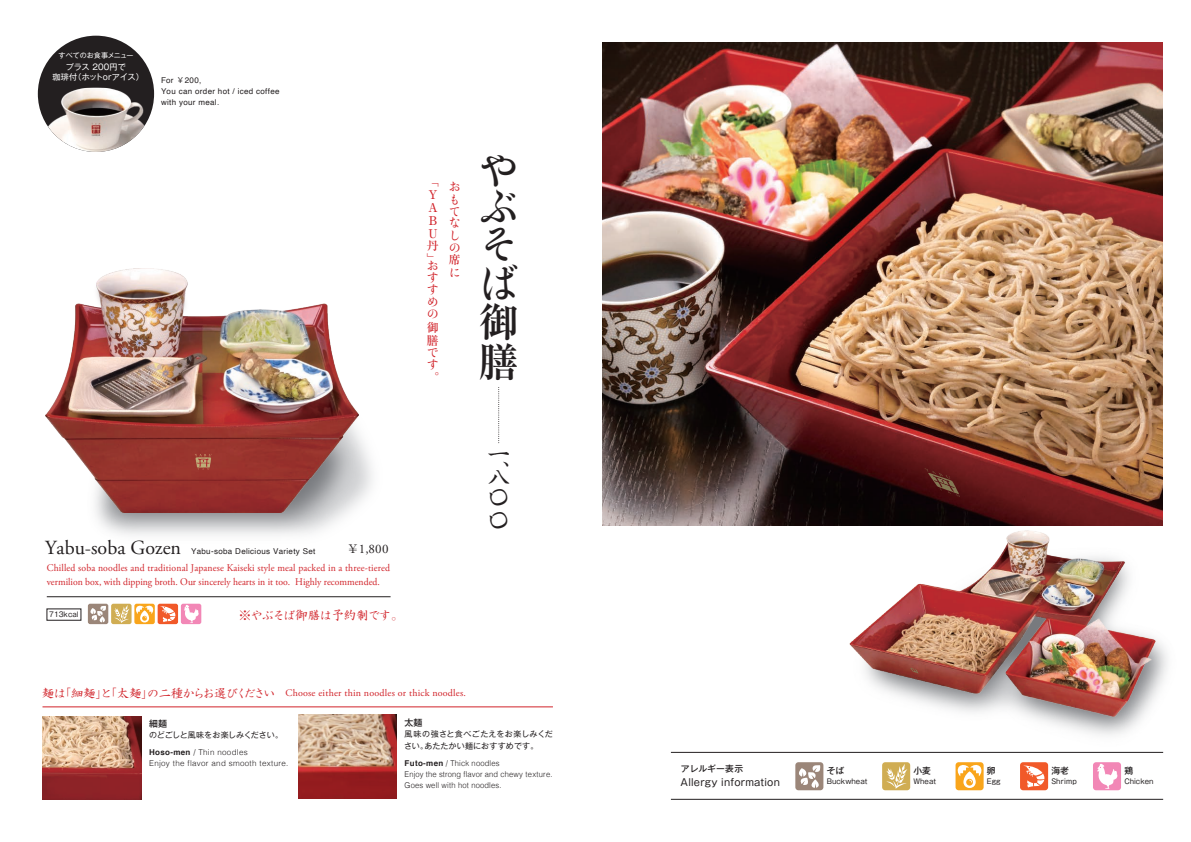
<style>
.page{position:relative;width:1191px;height:842px;background:#fff}
.page>*{position:absolute;margin:0;border:0;box-sizing:border-box;transform-origin:0 0}
.t1{font:40px/37.7px "Yutuki 36 PK Std W5";color:#231f20;text-align:justify}
.t2{font:700 40px/40px "Ryumin Pro";color:#231f20}
.t3{font:22px/21px "Sei Kai CB1 Pr 5";color:#231f20}
.t4{font:20px "Adobe Garamond Pro";color:#231f20}
.t5{font:13px "Adobe Garamond Pro";color:#231f20}
.t6{font:300 12.5px "Ro NK Sei Kai Std";letter-spacing:-.065em;color:#d1232a}
.t7{font:12px/12.1px "Yutuki 36 PK Std W4";color:#d1232a}
.t8{font:500 12px/13px "Ryumin Pro";color:#d1232a}
.t9{font:12px "Hira Min Pro W3";color:#d1232a}
.t10{font:10.2px/14px "Adobe Garamond Pro";letter-spacing:.015em;color:#d1232a;scale:.95 1}
.t11{font:10px "Adobe Garamond Pro";letter-spacing:.02em;color:#d1232a}
.t12{font:9.9px "Gothic MB101 Pro";letter-spacing:.02em;color:#231f20}
.t13{font:500 9px "Gothic MB101 Pro";color:#231f20}
.t14{font:500 8.8px "Gothic MB101 Pro";color:#231f20}
.t15{font:8.1px/9.7px "Gothic MB101 Pro";letter-spacing:.005em;color:#fff;text-align:center}
.t16{font:300 8px/11px "Helvetica";letter-spacing:.02em;color:#231f20;scale:.95 1}
.t17{font:8px/11px "Helvetica";letter-spacing:.04em;color:#231f20}
.t18{font:300 8px/11px "Helvetica";letter-spacing:.04em;color:#231f20}
.t19{font:8px/12px "Gothic MB101 Pro";letter-spacing:.01em;color:#231f20}
.t20{font:8px "Gothic MB101 Pro";letter-spacing:-.015em;color:#231f20}
.t21{font:7px "Gothic MB101 Pro";color:#231f20}
.t22{font:7px "Gothic MB101 Pro";color:#fff}
.s1{font-family:"Koz Go Pr 6 N"}
.s2{font-family:"Garamond"}
.s3{font-family:"Ryumin Pro";font-size:11.7px}
.s4{font-weight:700}
</style>
<div class="page">
<img style="left:602px;top:43px;width:560px;height:482px">
<svg style="left:924px;top:468px;width:36px;height:29px"></svg>
<img style="left:298px;top:715px;width:98px;height:83px">
<div style="left:38px;top:36px;width:116px;height:116px;background:#231f20;border-radius:50%"></div>
<img style="left:45px;top:88px;width:101px;height:64px">
<img style="left:96px;top:413px;width:277px;height:122px">
<img style="left:45px;top:269px;width:313px;height:244px">
<svg style="left:195px;top:454px;width:17px;height:15px"></svg>
<div style="left:795px;top:762px;width:28px;height:28px;background:#9b8679;border-radius:3px"></div>
<svg style="left:799px;top:765px;width:21px;height:23px"></svg>
<div style="left:955px;top:762px;width:28px;height:28px;background:#f9a51b;border-radius:3px"></div>
<svg style="left:963px;top:771px;width:12px;height:17px"></svg>
<svg style="left:957px;top:765px;width:25px;height:20px"></svg>
<div style="left:1020px;top:762px;width:28px;height:28px;background:#f15929;border-radius:3px"></div>
<svg style="left:1023px;top:765px;width:21px;height:22px"></svg>
<div style="left:882px;top:762px;width:28px;height:28px;background:#d0ad53;border-radius:3px"></div>
<svg style="left:886px;top:764px;width:21px;height:25px"></svg>
<div style="left:1093px;top:762px;width:28px;height:28px;background:#f287b6;border-radius:3px"></div>
<svg style="left:1097px;top:763px;width:20px;height:26px"></svg>
<hr style="left:671px;top:752px;width:492px;height:1px;background:#231f20">
<hr style="left:42px;top:707px;width:511px;height:1px;background:#d1232a">
<hr style="left:671px;top:799px;width:492px;height:1px;background:#231f20">
<div style="left:88px;top:604px;width:20px;height:20px;background:#9b8679;border-radius:2px"></div>
<svg style="left:90px;top:606px;width:16px;height:16px"></svg>
<svg style="left:134px;top:604px;width:21px;height:20px"></svg>
<div style="left:158px;top:604px;width:20px;height:20px;background:#f15929;border-radius:2px"></div>
<svg style="left:160px;top:606px;width:15px;height:16px"></svg>
<div style="left:111px;top:604px;width:21px;height:20px;background:#d0ad53;border-radius:2px"></div>
<svg style="left:114px;top:605px;width:40px;height:18px"></svg>
<div style="left:181px;top:604px;width:20px;height:20px;background:#f287b6;border-radius:2px"></div>
<svg style="left:184px;top:605px;width:15px;height:18px"></svg>
<hr style="left:47px;top:596px;width:343px;height:1px;background:#231f20">
<img style="left:43px;top:716px;width:98px;height:21px">
<img style="left:43px;top:737px;width:98px;height:63px">
<svg style="left:498px;top:387px;width:1px;height:57px"></svg>
<img style="left:838px;top:639px;width:330px;height:114px">
<img style="left:849px;top:531px;width:306px;height:186px">
<svg style="left:909px;top:666px;width:9px;height:8px"></svg>
<p class="t22" style="left:59px;top:50px;width:77px">すべてのお食事メニュー</p>
<p class="t15" style="left:52px;top:61px;width:93px">プラス 200円で<br>珈琲付（ホットorアイス）</p>
<p class="t17" style="left:161px;top:75px;width:120px">For <span class="s1">￥</span>200,<br>You can order hot / iced coffee with your meal.</p>
<p class="t9" style="left:427px;top:171px;width:13px">「</p>
<p class="t8" style="left:427px;top:187px;width:13px">Y<br>A<br>B<br>U丹</p>
<p class="t9" style="left:427px;top:249px;width:8px">」</p>
<p class="t7" style="left:427px;top:259px;width:12px;text-align:justify">おすすめの</p>
<p class="t8" style="left:427px;top:320px;width:13px">御膳</p>
<p class="t7" style="left:427px;top:346px;width:13px">です</p>
<p class="t9" style="left:427px;top:367px;width:13px">。</p>
<p class="t7" style="left:449px;top:180px;width:12px">おもてなしの</p>
<p class="t8" style="left:449px;top:253px;width:13px">席</p>
<p class="t7" style="left:449px;top:266px;width:12px">に</p>
<h1 class="t1" style="left:479px;top:150px;width:40px">やぶそば</h1>
<h1 class="t2" style="left:479px;top:300px;width:40px">御膳</h1>
<h3 class="t4" style="left:45px;top:535px;width:137px">Yabu<span class="s2">-</span>soba Gozen</h3>
<p class="t17" style="left:191px;top:546px;width:126px">Yabu-soba Delicious Variety Set</p>
<p class="t5" style="left:347px;top:541px;width:43px"><span class="s3">￥</span>1,800</p>
<p class="t10" style="left:47px;top:561px;width:363px">Chilled soba noodles and traditional Japanese Kaiseki style meal packed in a three-tiered vermilion box, with dipping broth. Our sincerely hearts in it too. Highly recommended.</p>
<p class="t21" style="left:49px;top:609px;width:31px">713kcal</p>
<p class="t6" style="left:239px;top:607px;width:166px">※やぶそば御膳は予約制です。</p>
<h2 class="t3" style="left:488px;top:441px;width:23px">一、八</h2>
<p class="t6" style="left:42px;top:684px;width:235px">麺は「細麺」と「太麺」の二種からお選びください</p>
<p class="t11" style="left:285px;top:686px;width:182px">Choose either thin noodles or thick noodles.</p>
<p class="t13" style="left:149px;top:716px;width:19px">細麺</p>
<p class="t20" style="left:149px;top:728px;width:136px">のどごしと風味をお楽しみください。</p>
<p class="t18" style="left:149px;top:746px;width:141px"><span class="s4">Hoso-men</span> / Thin noodles<br>Enjoy the flavor and smooth texture.</p>
<p class="t13" style="left:404px;top:715px;width:19px">太麺</p>
<p class="t19" style="left:404px;top:727px;width:150px">風味の強さと食べごたえをお楽しみください。あたたかい麺におすすめです。</p>
<p class="t16" style="left:404px;top:757px;width:157px"><span class="s4">Futo-men</span> / Thick noodles<br>Enjoy the strong flavor and chewy texture.<br>Goes well with hot noodles.</p>
<p class="t14" style="left:681px;top:762px;width:64px">アレルギー表示</p>
<p class="t12" style="left:680px;top:774px;width:101px">Allergy information</p>
<p class="t14" style="left:826px;top:764px;width:19px">そば</p>
<p class="t21" style="left:826px;top:776px;width:42px">Buckwheat</p>
<p class="t14" style="left:913px;top:764px;width:19px">小麦</p>
<p class="t21" style="left:913px;top:776px;width:24px">Wheat</p>
<p class="t14" style="left:987px;top:764px;width:10px">卵</p>
<p class="t21" style="left:987px;top:776px;width:15px">Egg</p>
<p class="t14" style="left:1051px;top:764px;width:19px">海老</p>
<p class="t21" style="left:1051px;top:776px;width:27px">Shrimp</p>
<p class="t14" style="left:1124px;top:764px;width:10px">鶏</p>
<p class="t21" style="left:1124px;top:776px;width:31px">Chicken</p>
</div>
